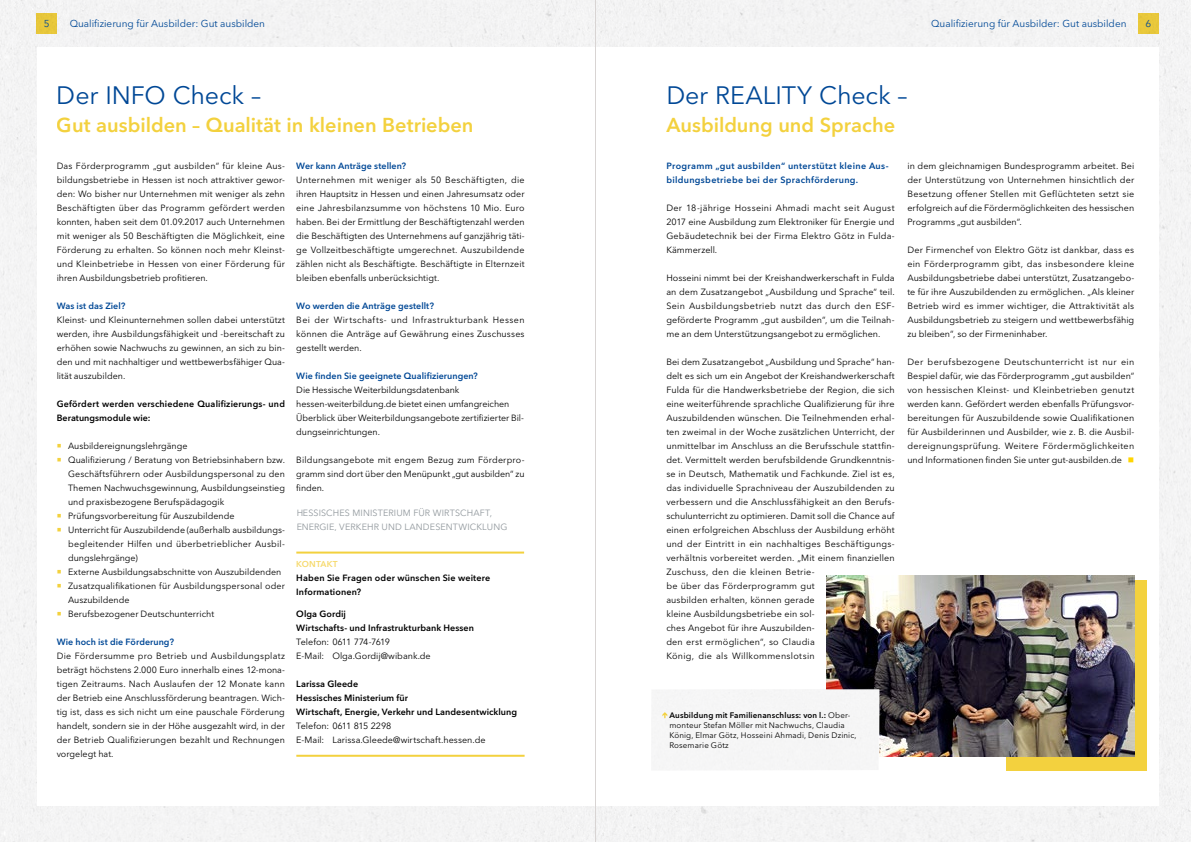
<style>
.page{position:relative;width:1191px;height:842px;background:#f3f3f4}
.page>*{position:absolute;margin:0;border:0;box-sizing:border-box;transform-origin:0 0}
.t1{font:25px "Avenir Next LT Pro";letter-spacing:-.005em;color:#004896}
.t2{font:600 20px "Avenir Next LT Pro";color:#f3d13e}
.t3{font:10px "Avenir Next LT Pro";color:#004896}
.t4{font:9px/14px "Avenir Next LT Pro";letter-spacing:.005em;color:#000;text-align:justify}
.t5{font:600 9px/14px "Avenir Next LT Pro";letter-spacing:.01em;color:#000}
.t6{font:600 9px "Avenir Next LT Pro";letter-spacing:.01em;color:#004896}
.t7{font:600 9px/14px "Avenir Next LT Pro";letter-spacing:.035em;color:#004896}
.t8{font:9px/14px "Avenir Next LT Pro";letter-spacing:.015em;color:#90979c}
.t9{font:600 8.5px "Avenir Next LT Pro";letter-spacing:.015em;color:#f6da6e}
.t10{font:8px/10px "Avenir Next LT Pro";letter-spacing:.015em;color:#000}
.s1{color:#ffd500}
.s2{font-weight:600}
</style>
<div class="page">
<div style="left:1138px;top:14px;width:20px;height:20px;background:#e8c83b"></div>
<div style="left:37px;top:47px;width:1121px;height:759px;background:#fff"></div>
<hr style="left:296px;top:755px;width:228px;height:2px;background:#f3d13e">
<hr style="left:296px;top:552px;width:228px;height:2px;background:#f3d13e">
<div style="left:37px;top:14px;width:20px;height:20px;background:#e7c73b"></div>
<div style="left:1006px;top:581px;width:140px;height:190px;background:#f3d13e"></div>
<img style="left:826px;top:575px;width:308px;height:182px">
<div style="left:652px;top:689px;width:227px;height:81px;background:#f5f5f6"></div>
<hr style="left:595px;top:0;width:1px;height:842px;background:#d8d4d3">
<p class="t3" style="left:44px;top:18px;width:7px">5</p>
<p class="t3" style="left:70px;top:18px;width:197px">Qualifizierung für Ausbilder: Gut ausbilden</p>
<h1 class="t1" style="left:57px;top:80px;width:206px">Der INFO Check –</h1>
<h2 class="t2" style="left:57px;top:113px;width:418px">Gut ausbilden – Qualität in kleinen Betrieben</h2>
<p class="t4" style="left:57px;top:159px;width:230px">Das Förderprogramm „gut ausbilden“ für kleine Aus&shy;bildungsbetriebe in Hessen ist noch attraktiver gewor&shy;den: Wo bisher nur Unternehmen mit weniger als zehn Beschäftigten über das Programm gefördert werden konnten, haben seit dem 01.09.2017 auch Unternehmen mit weniger als 50 Beschäftigten die Möglichkeit, eine Förderung zu erhalten. So können noch mehr Kleinst&shy;und Kleinbetriebe in Hessen von einer Förderung für ihren Ausbildungsbetrieb profitieren.</p>
<p class="t6" style="left:57px;top:300px;width:70px">Was ist das Ziel?</p>
<p class="t4" style="left:57px;top:313px;width:230px">Kleinst- und Kleinunternehmen sollen dabei unterstützt werden, ihre Ausbildungsfähigkeit und -bereitschaft zu erhöhen sowie Nachwuchs zu gewinnen, an sich zu bin&shy;den und mit nachhaltiger und wettbewerbsfähiger Qua&shy;lität auszubilden.</p>
<p class="t5" style="left:57px;top:397px;width:230px">Gefördert werden verschiedene Qualifizierungs- und<br>Beratungsmodule wie:</p>
<p class="t4" style="left:68px;top:439px;width:218px;text-align:left">Ausbildereignungslehrgänge<br>Qualifizierung / Beratung von Betriebsinhabern bzw.<br>Geschäftsführern oder Ausbildungspersonal zu den Themen Nachwuchsgewinnung, Ausbildungseinstieg und praxisbezogene Berufspädagogik Prüfungsvorbereitung für Auszubildende<br>Unterricht für Auszubildende (außerhalb ausbildungs&shy;begleitender Hilfen und überbetrieblicher Ausbil&shy;dungslehrgänge)<br>Externe Ausbildungsabschnitte von Auszubildenden Zusatzqualifikationen für Ausbildungspersonal oder Auszubildende<br>Berufsbezogener Deutschunterricht</p>
<p class="t6" style="left:57px;top:636px;width:119px">Wie hoch ist die Förderung?</p>
<p class="t4" style="left:57px;top:649px;width:230px">Die Fördersumme pro Betrieb und Ausbildungsplatz beträgt höchstens 2.000 Euro innerhalb eines 12-mona&shy;tigen Zeitraums. Nach Auslaufen der 12 Monate kann der Betrieb eine Anschlussförderung beantragen. Wich&shy;tig ist, dass es sich nicht um eine pauschale Förderung handelt, sondern sie in der Höhe ausgezahlt wird, in der der Betrieb Qualifizierungen bezahlt und Rechnungen vorgelegt hat.</p>
<p class="t6" style="left:296px;top:160px;width:111px">Wer kann Anträge stellen?</p>
<p class="t4" style="left:296px;top:173px;width:230px">Unternehmen mit weniger als 50 Beschäftigten, die ihren Hauptsitz in Hessen und einen Jahresumsatz oder eine Jahresbilanzsumme von höchstens 10 Mio. Euro haben. Bei der Ermittlung der Beschäftigtenzahl werden die Beschäftigten des Unternehmens auf ganzjährig täti&shy;ge Vollzeitbeschäftigte umgerechnet. Auszubildende zählen nicht als Beschäftigte. Beschäftigte in Elternzeit bleiben ebenfalls unberücksichtigt.</p>
<p class="t6" style="left:296px;top:300px;width:139px">Wo werden die Anträge gestellt?</p>
<p class="t4" style="left:296px;top:313px;width:230px">Bei der Wirtschafts- und Infrastrukturbank Hessen können die Anträge auf Gewährung eines Zuschusses gestellt werden.</p>
<p class="t6" style="left:296px;top:370px;width:183px">Wie finden Sie geeignete Qualifizierungen?</p>
<p class="t4" style="left:296px;top:383px;width:229px;text-align:left">Die Hessische Weiterbildungsdatenbank hessen-weiterbildung.de bietet einen umfangreichen Überblick über Weiterbildungsangebote zertifizierter Bil&shy;dungseinrichtungen.</p>
<p class="t4" style="left:296px;top:453px;width:230px">Bildungsangebote mit engem Bezug zum Förderpro&shy;gramm sind dort über den Menüpunkt „gut ausbilden“ zu finden.</p>
<p class="t8" style="left:296px;top:505px;width:212px">HESSISCHES MINISTERIUM FÜR WIRTSCHAFT,<br>ENERGIE, VERKEHR UND LANDESENTWICKLUNG</p>
<p class="t9" style="left:296px;top:559px;width:43px">KONTAKT</p>
<p class="t5" style="left:296px;top:570px;width:195px">Haben Sie Fragen oder wünschen Sie weitere<br>Informationen?</p>
<p class="t5" style="left:296px;top:607px;width:179px">Olga Gordij<br>Wirtschafts- und Infrastrukturbank Hessen</p>
<p class="t4" style="left:296px;top:635px;width:136px">Telefon: 0611 774-7619<br>E-Mail: Olga.Gordij@wibank.de</p>
<p class="t5" style="left:296px;top:677px;width:222px">Larissa Gleede<br>Hessisches Ministerium für<br>Wirtschaft, Energie, Verkehr und Landesentwicklung</p>
<p class="t4" style="left:296px;top:719px;width:191px">Telefon: 0611 815 2298<br>E-Mail: Larissa.Gleede@wirtschaft.hessen.de</p>
<h1 class="t1" style="left:666px;top:80px;width:243px">Der REALITY Check –</h1>
<h2 class="t2" style="left:666px;top:113px;width:230px">Ausbildung und Sprache</h2>
<p class="t3" style="left:931px;top:18px;width:197px">Qualifizierung für Ausbilder: Gut ausbilden</p>
<p class="t3" style="left:1145px;top:18px;width:7px">6</p>
<p class="t7" style="left:666px;top:159px;width:224px">Programm „gut ausbilden“ unterstützt kleine Aus&shy;bildungsbetriebe bei der Sprachförderung.</p>
<p class="t4" style="left:666px;top:201px;width:230px">Der 18-jährige Hosseini Ahmadi macht seit August 2017 eine Ausbildung zum Elektroniker für Energie und Gebäudetechnik bei der Firma Elektro Götz in Fulda-Kämmerzell.</p>
<p class="t4" style="left:666px;top:271px;width:230px">Hosseini nimmt bei der Kreishandwerkerschaft in Fulda an dem Zusatzangebot „Ausbildung und Sprache“ teil.<br>Sein Ausbildungsbetrieb nutzt das durch den ESF&shy;geförderte Programm „gut ausbilden“, um die Teilnah&shy;me an dem Unterstützungsangebot zu ermöglichen.</p>
<p class="t4" style="left:666px;top:355px;width:230px;text-align:left">Bei dem Zusatzangebot „Ausbildung und Sprache“ han&shy;delt es sich um ein Angebot der Kreishandwerkerschaft Fulda für die Handwerksbetriebe der Region, die sich eine weiterführende sprachliche Qualifizierung für ihre Auszubildenden wünschen. Die Teilnehmenden erhal&shy;ten zweimal in der Woche zusätzlichen Unterricht, der unmittelbar im Anschluss an die Berufsschule stattfin&shy;det. Vermittelt werden berufsbildende Grundkenntnis&shy;se in Deutsch, Mathematik und Fachkunde. Ziel ist es, das individuelle Sprachniveau der Auszubildenden zu verbessern und die Anschlussfähigkeit an den Berufs&shy;schulunterricht zu optimieren. Damit soll die Chance auf einen erfolgreichen Abschluss der Ausbildung erhöht und der Eintritt in ein nachhaltiges Beschäftigungs&shy;verhältnis vorbereitet werden. „Mit einem finanziellen Zuschuss, den die kleinen Betrie-<br>be über das Förderprogramm gut<br>ausbilden erhalten, können gerade<br>kleine Ausbildungsbetriebe ein sol-<br>ches Angebot für ihre Auszubilden-<br>den erst ermöglichen“, so Claudia<br>König, die als Willkommenslotsin</p>
<p class="t4" style="left:907px;top:159px;width:228px">in dem gleichnamigen Bundesprogramm arbeitet. Bei der Unterstützung von Unternehmen hinsichtlich der Besetzung offener Stellen mit Geflüchteten setzt sie erfolgreich auf die Fördermöglichkeiten des hessischen Programms „gut ausbilden“.</p>
<p class="t4" style="left:907px;top:243px;width:228px">Der Firmenchef von Elektro Götz ist dankbar, dass es ein Förderprogramm gibt, das insbesondere kleine Ausbildungsbetriebe dabei unterstützt, Zusatzangebo&shy;te für ihre Auszubildenden zu ermöglichen. „Als kleiner Betrieb wird es immer wichtiger, die Attraktivität als Ausbildungsbetrieb zu steigern und wettbewerbsfähig zu bleiben“, so der Firmeninhaber.</p>
<p class="t4" style="left:907px;top:355px;width:228px">Der berufsbezogene Deutschunterricht ist nur ein Bespiel dafür, wie das Förderprogramm „gut ausbilden“ von hessischen Kleinst- und Kleinbetrieben genutzt werden kann. Gefördert werden ebenfalls Prüfungsvor&shy;bereitungen für Auszubildende sowie Qualifikationen für Ausbilderinnen und Ausbilder, wie z. B. die Ausbil&shy;dereignungsprüfung. Weitere Fördermöglichkeiten und Informationen finden Sie unter gut-ausbilden.de <span class="s1">■</span></p>
<p class="t10" style="left:669px;top:710px;width:189px"><span class="s2">Ausbildung mit Familienanschluss: von l.:</span> Ober&shy;monteur Stefan Möller mit Nachwuchs, Claudia König, Elmar Götz, Hosseini Ahmadi, Denis Dzinic, Rosemarie Götz</p>
</div>
